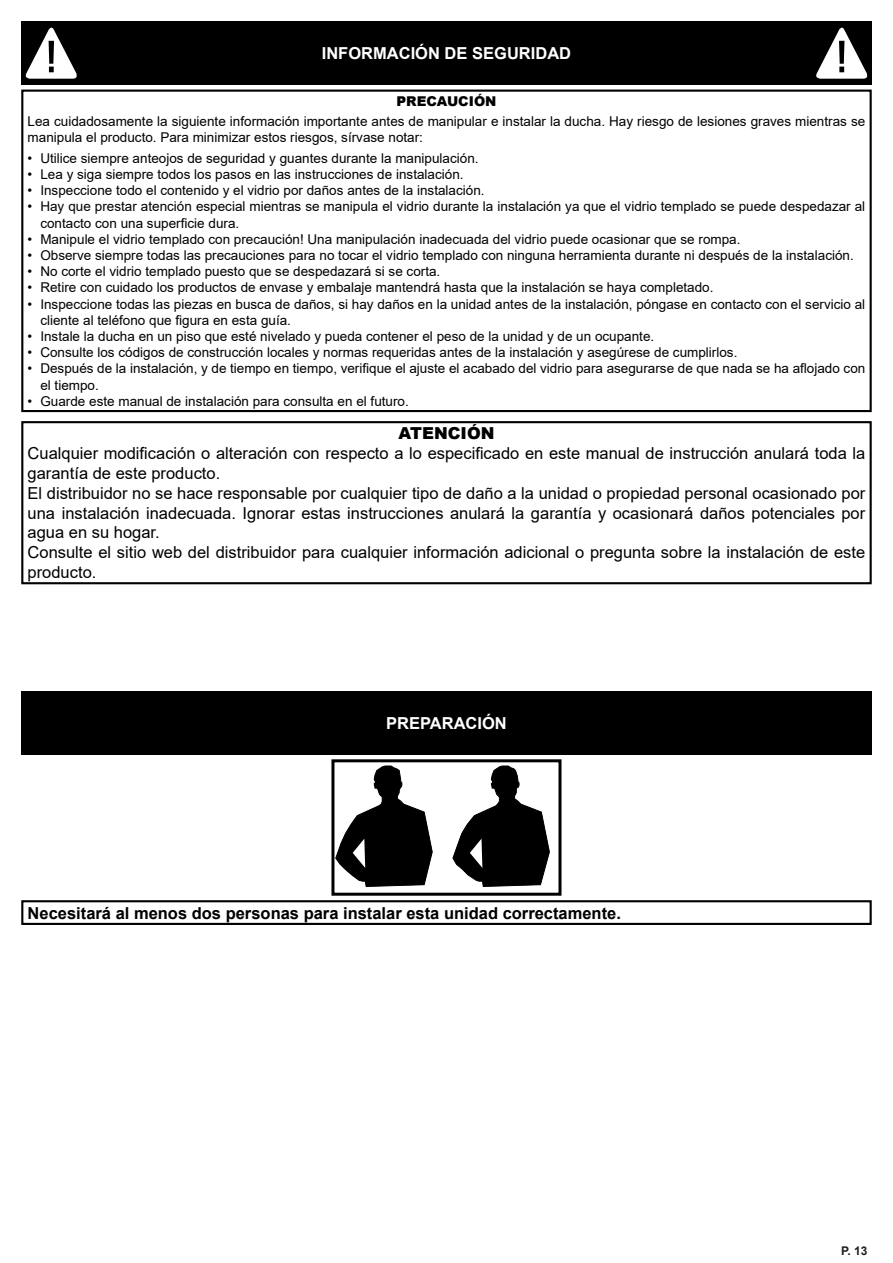
<style>
.page{position:relative;width:893px;height:1263px;background:#fff}
.page>*{position:absolute;margin:0;border:0;box-sizing:border-box;transform-origin:0 0}
.t1{font:16.5px/19.8px "Arial";color:#000}
.t2{font:700 16.5px "Arial";color:#000}
.t3{font:700 16.5px "Arial";color:#fff}
.t4{font:900 16.5px "Arial";color:#000}
.t5{font:13.5px/16.2px "Arial";color:#000}
.t6{font:900 13.5px "Arial";color:#000}
.t7{font:700 12px "Arial";color:#231f20}
</style>
<div class="page">
<div style="left:21px;top:90px;width:851px;height:322px;border:2px solid #000"></div>
<div style="left:21px;top:21px;width:851px;height:64px;background:#000"></div>
<svg style="left:25px;top:27px;width:52px;height:52px"></svg>
<svg style="left:816px;top:27px;width:52px;height:52px"></svg>
<div style="left:21px;top:421px;width:851px;height:163px;border:2px solid #000"></div>
<svg style="left:335px;top:766px;width:98px;height:121px"></svg>
<svg style="left:453px;top:766px;width:97px;height:121px"></svg>
<div style="left:331px;top:759px;width:230px;height:137px;border:3px solid #000"></div>
<div style="left:21px;top:691px;width:851px;height:64px;background:#000"></div>
<div style="left:21px;top:900px;width:851px;height:25px;border:2px solid #000"></div>
<p class="t3" style="left:322px;top:42px;width:251px">INFORMACIÓN DE SEGURIDAD</p>
<p class="t6" style="left:396px;top:91px;width:102px">PRECAUCIÓN</p>
<p class="t5" style="left:28px;top:113px;width:839px">Lea cuidadosamente la siguiente información importante antes de manipular e instalar la ducha. Hay riesgo de lesiones graves mientras se manipula el producto. Para minimizar estos riesgos, sírvase notar:</p>
<p class="t5" style="left:28px;top:150px;width:452px">• Utilice siempre anteojos de seguridad y guantes durante la manipulación.</p>
<p class="t5" style="left:28px;top:166px;width:437px">• Lea y siga siempre todos los pasos en las instrucciones de instalación.</p>
<p class="t5" style="left:28px;top:182px;width:458px">• Inspeccione todo el contenido y el vidrio por daños antes de la instalación.</p>
<p class="t5" style="left:40px;top:198px;width:826px;text-indent:-13px">• Hay que prestar atención especial mientras se manipula el vidrio durante la instalación ya que el vidrio templado se puede despedazar al contacto con una superficie dura.</p>
<p class="t5" style="left:28px;top:231px;width:714px">• Manipule el vidrio templado con precaución! Una manipulación inadecuada del vidrio puede ocasionar que se rompa.</p>
<p class="t5" style="left:28px;top:247px;width:828px">• Observe siempre todas las precauciones para no tocar el vidrio templado con ninguna herramienta durante ni después de la instalación.</p>
<p class="t5" style="left:28px;top:263px;width:414px">• No corte el vidrio templado puesto que se despedazará si se corta.</p>
<p class="t5" style="left:28px;top:279px;width:687px">• Retire con cuidado los productos de envase y embalaje mantendrá hasta que la instalación se haya completado.</p>
<p class="t5" style="left:40px;top:296px;width:826px;text-indent:-13px">• Inspeccione todas las piezas en busca de daños, si hay daños en la unidad antes de la instalación, póngase en contacto con el servicio al cliente al teléfono que figura en esta guía.</p>
<p class="t5" style="left:28px;top:328px;width:628px">• Instale la ducha en un piso que esté nivelado y pueda contener el peso de la unidad y de un ocupante.</p>
<p class="t5" style="left:28px;top:344px;width:711px">• Consulte los códigos de construcción locales y normas requeridas antes de la instalación y asegúrese de cumplirlos.</p>
<p class="t5" style="left:40px;top:360px;width:826px;text-indent:-13px">• Después de la instalación, y de tiempo en tiempo, verifique el ajuste el acabado del vidrio para asegurarse de que nada se ha aflojado con el tiempo.</p>
<p class="t5" style="left:28px;top:393px;width:383px">• Guarde este manual de instalación para consulta en el futuro.</p>
<p class="t4" style="left:398px;top:421px;width:98px">ATENCIÓN</p>
<p class="t1" style="left:28px;top:443px;width:839px">Cualquier modificación o alteración con respecto a lo especificado en este manual de instrucción anulará toda la garantía de este producto.</p>
<p class="t1" style="left:28px;top:483px;width:839px;text-align:justify">El distribuidor no se hace responsable por cualquier tipo de daño a la unidad o propiedad personal ocasionado por una instalación inadecuada. Ignorar estas instrucciones anulará la garantía y ocasionará daños potenciales por agua en su hogar.</p>
<p class="t1" style="left:28px;top:542px;width:839px">Consulte el sitio web del distribuidor para cualquier información adicional o pregunta sobre la instalación de este producto.</p>
<p class="t3" style="left:386px;top:711px;width:122px">PREPARACIÓN</p>
<p class="t2" style="left:28px;top:901px;width:595px">Necesitará al menos dos personas para instalar esta unidad correctamente.</p>
<p class="t7" style="left:841px;top:1242px;width:28px">P. 13</p>
</div>
